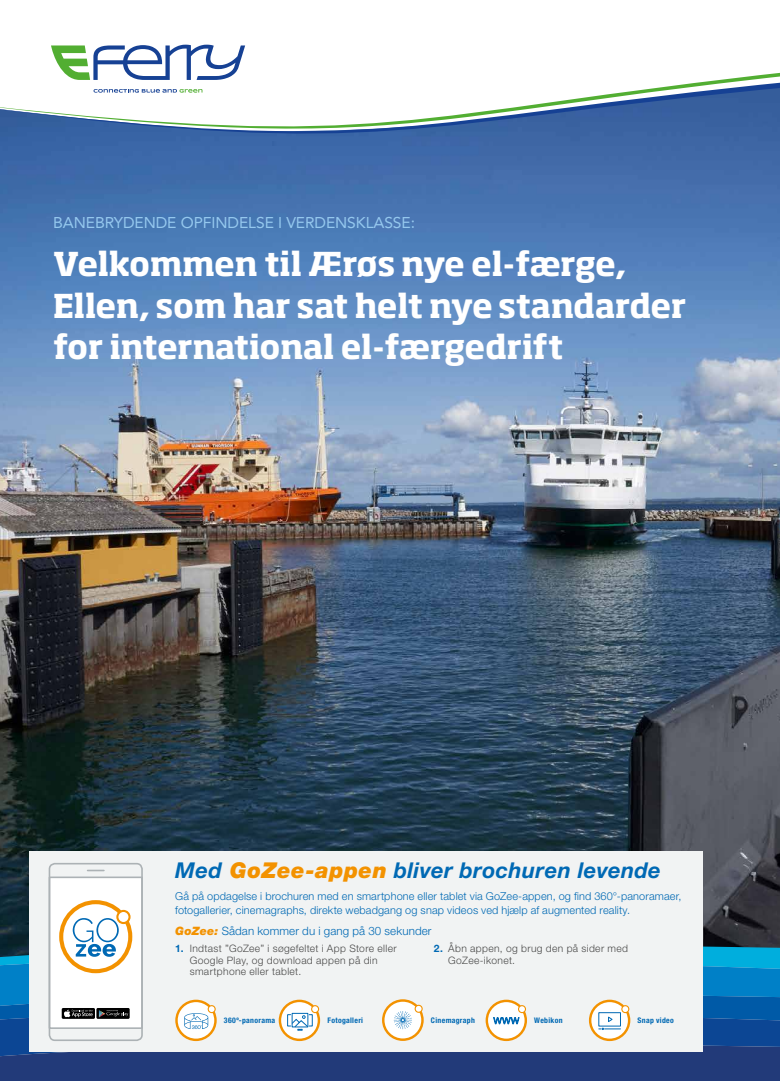
<style>
.page{position:relative;width:780px;height:1081px;background:#fff}
.page>*{position:absolute;margin:0;border:0;box-sizing:border-box;transform-origin:0 0}
.t1{font:700 32.5px/41.2px "Soho Std";letter-spacing:-.01em;color:#fff}
.t2{font:italic 700 21.88px "Helvetica Neue LT Std";letter-spacing:.02em;color:#0069b4}
.t3{font:15.62px "Avenir";letter-spacing:-.005em;color:#95c8ee}
.t4{font:300 11.5px "Helvetica Neue LT Std";letter-spacing:.01em;color:#0069b4}
.t5{font:300 10.88px/14.1px "Helvetica Neue LT Std";letter-spacing:.015em;color:#0069b4}
.t6{font:300 10.25px/11.5px "Helvetica Neue LT Std";letter-spacing:.035em;color:#4a4a49}
.t7{font:700 condensed 7.75px "Helvetica Neue LT Std";letter-spacing:.04em;color:#0069b4}
.s1{font-weight:900;color:#f39200}
.s2{font-weight:900;font-style:italic;color:#f39200}
.s3{font-weight:700;color:#0069b4}
</style>
<div class="page">
<img style="left:0;top:159px;width:780px;height:653px">
<svg style="left:0;top:812px;width:780px;height:43px;background:#293d49"></svg>
<svg style="left:0;top:863px;width:780px;height:40px;background:#3a414b"></svg>
<svg style="left:0;top:912px;width:780px;height:169px;background:#1a4882"></svg>
<svg style="left:0;top:44px;width:780px;height:115px"></svg>
<div style="left:30px;top:852px;width:673px;height:200px;background:#f1f3f3"></div>
<div style="left:49px;top:877px;width:93px;height:151px;background:#fff"></div>
<div style="left:49px;top:876px;width:94px;height:153px;border:2px solid #acb2b5"></div>
<div style="left:49px;top:863px;width:94px;height:178px;border:2px solid #acb2b5;border-radius:5px"></div>
<svg style="left:88px;top:869px;width:16px;height:2px"></svg>
<svg style="left:61px;top:902px;width:69px;height:69px"></svg>
<div style="left:59px;top:900px;width:73px;height:73px;border:4px solid #f39200;border-radius:50%"></div>
<svg style="left:73px;top:918px;width:46px;height:39px"></svg>
<div style="left:117px;top:911px;width:12px;height:12px;background:#fff;border-radius:50%"></div>
<div style="left:116px;top:910px;width:14px;height:14px;border:2px solid #f39200;border-radius:50%"></div>
<div style="left:62px;top:1008px;width:33px;height:11px;background:#000"></div>
<svg style="left:64px;top:1009px;width:29px;height:8px"></svg>
<div style="left:96px;top:1008px;width:34px;height:11px;background:#000"></div>
<svg style="left:99px;top:1010px;width:29px;height:7px"></svg>
<svg style="left:485px;top:999px;width:42px;height:42px"></svg>
<svg style="left:175px;top:999px;width:42px;height:42px"></svg>
<svg style="left:382px;top:999px;width:41px;height:42px"></svg>
<svg style="left:279px;top:999px;width:41px;height:42px"></svg>
<svg style="left:589px;top:999px;width:41px;height:42px"></svg>
<h3 class="t3" style="left:53px;top:210px;width:363px">BANEBRYDENDE OPFINDELSE I VERDENSKLASSE:</h3>
<h1 class="t1" style="left:53px;top:243px;width:634px">Velkommen til Ærøs nye el-færge,<br>Ellen, som har sat helt nye standarder for international el-færgedrift</h1>
<h2 class="t2" style="left:175px;top:857px;width:487px">Med <span class="s1">GoZee-appen</span> bliver brochuren levende</h2>
<p class="t5" style="left:175px;top:888px;width:507px">Gå på opdagelse i brochuren med en smartphone eller tablet via GoZee-appen, og find 360°-panoramaer, fotogallerier, cinemagraphs, direkte webadgang og snap videos ved hjælp af augmented reality.</p>
<p class="t4" style="left:175px;top:924px;width:258px"><span class="s2">GoZee:</span> Sådan kommer du i gang på 30 sekunder</p>
<p class="t6" style="left:190px;top:942px;width:208px;text-indent:-15px"><span class="s3">1.</span> Indtast ”GoZee” i søgefeltet i App Store eller<br>Google Play, og download appen på din smartphone eller tablet.</p>
<p class="t6" style="left:448px;top:942px;width:181px;text-indent:-15px"><span class="s3">2.</span> Åbn appen, og brug den på sider med<br>GoZee-ikonet.</p>
<p class="t7" style="left:224px;top:1015px;width:53px">360º-panorama</p>
<p class="t7" style="left:327px;top:1015px;width:37px">Fotogalleri</p>
<p class="t7" style="left:431px;top:1015px;width:45px">Cinemagraph</p>
<p class="t7" style="left:534px;top:1015px;width:30px">Webikon</p>
<p class="t7" style="left:637px;top:1015px;width:38px">Snap video</p>
</div>
